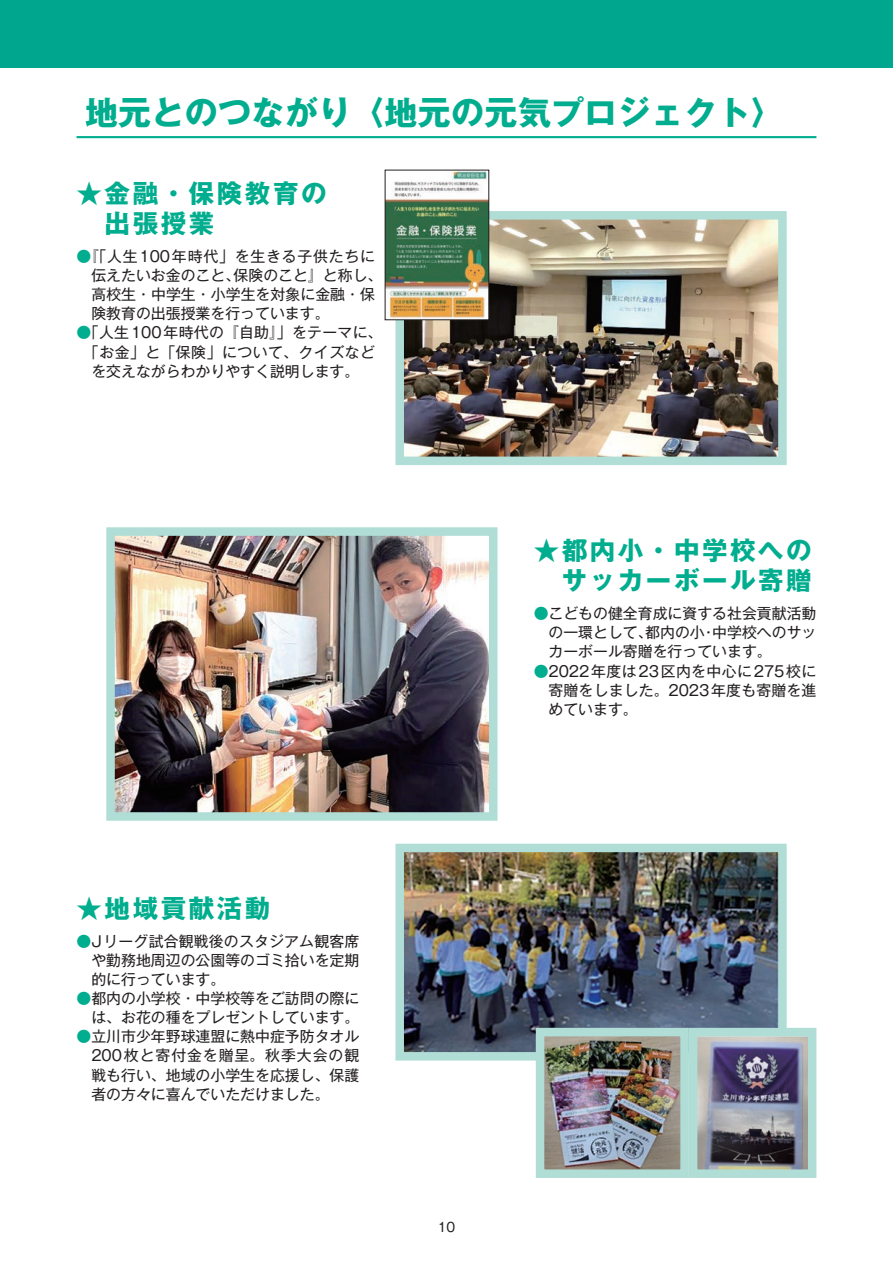
<style>
.page{position:relative;width:893px;height:1263px;background:#fff}
.page>*{position:absolute;margin:0;border:0;box-sizing:border-box;transform-origin:0 0}
.t1{font:33px "Gothic MB101 Pr 6 Bold 90 pv RKSJ H";letter-spacing:.01em;color:#00ad8e}
.t2{font:25.5px/29.7px "Gothic MB101 Pr 6 Bold 90 pv RKSJ H";letter-spacing:.1em;color:#00ad8e}
.t3{font:14.85px/19.2px "Gothic MB101 Pr 6 Regular 90 pv RKSJ H";color:#231f20;text-align:justify}
.t4{font:14.85px/19.2px "Gothic MB101 Pr 6 Regular 90 pv RKSJ H";letter-spacing:.02em;color:#231f20;text-align:center}
.t5{font:12.75px "Gothic MB101 Pr 6 Regular 90 pv RKSJ H";color:#231f20}
.s1{color:#00ad8e}
</style>
<div class="page">
<div style="left:0;top:0;width:893px;height:68px;background:#00a78e"></div>
<hr style="left:77px;top:136px;width:739px;height:2px;background:#00ad8e">
<img style="left:395px;top:843px;width:392px;height:218px">
<img style="left:531px;top:1023px;width:286px;height:155px">
<img style="left:106px;top:527px;width:392px;height:294px">
<img style="left:391px;top:207px;width:396px;height:258px">
<img style="left:387px;top:172px;width:100px;height:146px">
<div style="left:385px;top:170px;width:104px;height:150px;border:1px solid #231f20"></div>
<h1 class="t1" style="left:85px;top:100px;width:700px">地元とのつながり〈地元の元気プロジェクト〉</h1>
<h2 class="t2" style="left:77px;top:182px;width:252px">★金融・保険教育の　出張授業</h2>
<p class="t3" style="left:91px;top:249px;width:293px;text-align:left;text-indent:-15px"><span class="s1">●</span>『「人生100年時代」を生きる子供たちに伝えたいお金のこと、保険のこと』と称し、高校生・中学生・小学生を対象に金融・保険教育の出張授業を行っています。</p>
<p class="t4" style="left:77px;top:325px;width:307px"><span class="s1">●</span>「人生100年時代の『自助』」をテーマに、「お金」と「保険」について、クイズなどを交えながらわかりやすく説明します。</p>
<h2 class="t2" style="left:77px;top:897px;width:195px">★地域貢献活動</h2>
<p class="t3" style="left:91px;top:933px;width:269px;text-indent:-15px"><span class="s1">●</span>Jリーグ試合観戦後のスタジアム観客席や勤務地周辺の公園等のゴミ拾いを定期的に行っています。</p>
<p class="t3" style="left:77px;top:991px;width:284px;text-align:right"><span class="s1">●</span>都内の小学校・中学校等をご訪問の際には、お花の種をプレゼントしています。</p>
<p class="t3" style="left:91px;top:1029px;width:269px;text-indent:-15px"><span class="s1">●</span>立川市少年野球連盟に熱中症予防タオル200枚と寄付金を贈呈。秋季大会の観戦も行い、地域の小学生を応援し、保護者の方々に喜んでいただけました。</p>
<p class="t5" style="left:438px;top:1222px;width:19px">10</p>
<h2 class="t2" style="left:534px;top:539px;width:280px">★都内小・中学校への　サッカーボール寄贈</h2>
<p class="t3" style="left:549px;top:606px;width:269px;text-indent:-15px"><span class="s1">●</span>こどもの健全育成に資する社会貢献活動の一環として、都内の小・中学校へのサッカーボール寄贈を行っています。</p>
<p class="t3" style="left:549px;top:663px;width:269px;text-indent:-15px"><span class="s1">●</span>2022年度は23区内を中心に275校に寄贈をしました。2023年度も寄贈を進めています。</p>
</div>
